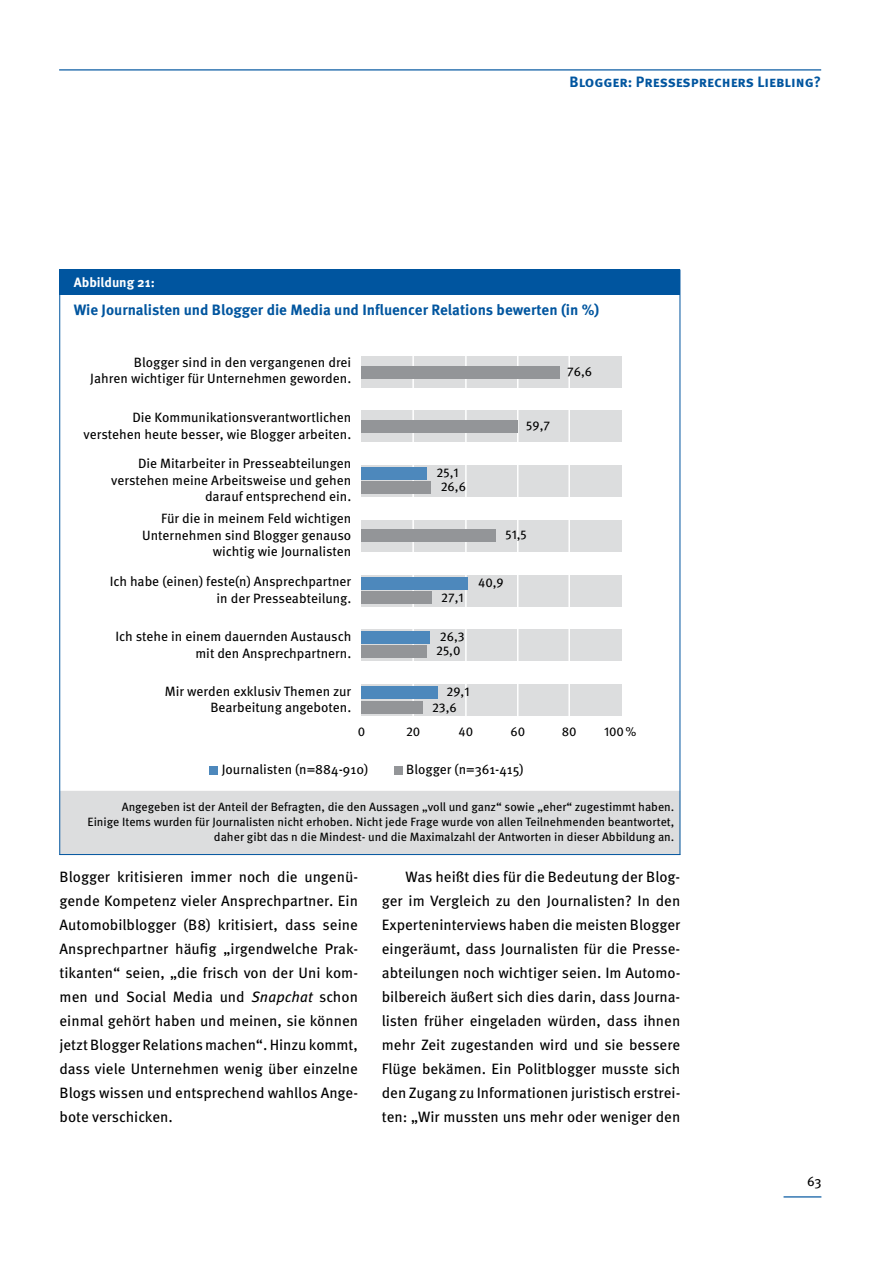
<style>
.page{position:relative;width:893px;height:1263px;background:#fff}
.page>*{position:absolute;margin:0;border:0;box-sizing:border-box;transform-origin:0 0}
.t1{font:15px/24px "Meta OT Book 2";color:#000;text-align:justify}
.t2{font:15px "Meta OT Bold 2";color:#00559f}
.t3{font:13.5px/16.5px "Meta OT Book 2";color:#000;text-align:right}
.t4{font:13.5px "Meta OT Bold 2";color:#fff}
.t5{font:12.75px/14.4px "Meta OT Book 2";color:#000}
.t6{font:12px/15px "Meta OT Book 2";color:#000;text-align:right}
.s1{font-family:"Meta OT";font-style:italic}
</style>
<div class="page">
<hr style="left:59px;top:69px;width:762px;height:2px;background:#00559f">
<hr style="left:783px;top:1196px;width:38px;height:1px;background:#00559f">
<div style="left:59px;top:270px;width:621px;height:25px;background:#00559f"></div>
<div style="left:60px;top:791px;width:620px;height:64px;background:#dcddde"></div>
<hr style="left:680px;top:270px;width:1px;height:585px;background:#00559f">
<hr style="left:59px;top:854px;width:621px;height:1px;background:#00559f">
<div style="left:361px;top:357px;width:260px;height:31px;background:#dcddde"></div>
<div style="left:361px;top:411px;width:260px;height:31px;background:#dcddde"></div>
<div style="left:361px;top:465px;width:260px;height:31px;background:#dcddde"></div>
<div style="left:361px;top:520px;width:260px;height:31px;background:#dcddde"></div>
<div style="left:361px;top:575px;width:260px;height:31px;background:#dcddde"></div>
<div style="left:361px;top:629px;width:260px;height:31px;background:#dcddde"></div>
<div style="left:361px;top:684px;width:260px;height:31px;background:#dcddde"></div>
<hr style="left:568px;top:351px;width:2px;height:365px;background:#fff">
<hr style="left:517px;top:353px;width:1px;height:365px;background:#fff">
<hr style="left:465px;top:353px;width:2px;height:365px;background:#fff">
<hr style="left:412px;top:353px;width:2px;height:365px;background:#fff">
<div style="left:361px;top:467px;width:65px;height:13px;background:#4d88bc"></div>
<div style="left:361px;top:577px;width:107px;height:12px;background:#4d88bc"></div>
<div style="left:361px;top:631px;width:69px;height:13px;background:#4d88bc"></div>
<div style="left:361px;top:686px;width:77px;height:13px;background:#4d88bc"></div>
<div style="left:361px;top:482px;width:69px;height:12px;background:#939598"></div>
<div style="left:361px;top:366px;width:199px;height:12px;background:#939598"></div>
<div style="left:361px;top:421px;width:156px;height:12px;background:#939598"></div>
<div style="left:361px;top:529px;width:135px;height:13px;background:#939598"></div>
<div style="left:361px;top:591px;width:70px;height:13px;background:#939598"></div>
<div style="left:361px;top:646px;width:65px;height:12px;background:#939598"></div>
<div style="left:361px;top:701px;width:61px;height:12px;background:#939598"></div>
<div style="left:209px;top:766px;width:9px;height:9px;background:#4d88bc"></div>
<div style="left:394px;top:766px;width:9px;height:9px;background:#939598"></div>
<hr style="left:59px;top:270px;width:1px;height:585px;background:#00559f">
<p class="t2" style="left:570px;top:73px;width:253px">Blogger: Pressesprechers Liebling?</p>
<p class="t4" style="left:74px;top:274px;width:83px">Abbildung 21:</p>
<p class="t2" style="left:74px;top:301px;width:527px">Wie Journalisten und Blogger die Media und Influencer Relations bewerten (in %)</p>
<p class="t3" style="left:90px;top:354px;width:263px">Blogger sind in den vergangenen drei<br>Jahren wichtiger für Unternehmen geworden.</p>
<p class="t3" style="left:84px;top:409px;width:269px">Die Kommunikationsverantwortlichen verstehen heute besser, wie Blogger arbeiten.</p>
<p class="t3" style="left:111px;top:456px;width:242px">Die Mitarbeiter in Presseabteilungen verstehen meine Arbeitsweise und gehen darauf entsprechend ein.</p>
<p class="t3" style="left:142px;top:510px;width:211px">Für die in meinem Feld wichtigen<br>Unternehmen sind Blogger genauso wichtig wie Journalisten</p>
<p class="t3" style="left:110px;top:573px;width:243px">Ich habe (einen) feste(n) Ansprechpartner in der Presseabteilung.</p>
<p class="t3" style="left:115px;top:628px;width:237px">Ich stehe in einem dauernden Austausch mit den Ansprechpartnern.</p>
<p class="t3" style="left:165px;top:683px;width:188px">Mir werden exklusiv Themen zur<br>Bearbeitung angeboten.</p>
<p class="t5" style="left:436px;top:465px;width:24px">25,1</p>
<p class="t5" style="left:441px;top:480px;width:27px">26,6</p>
<p class="t5" style="left:526px;top:419px;width:25px">59,7</p>
<p class="t5" style="left:505px;top:527px;width:23px">51,5</p>
<p class="t5" style="left:441px;top:590px;width:24px">27,1</p>
<p class="t5" style="left:436px;top:629px;width:30px">26,3<br>25,0</p>
<p class="t5" style="left:432px;top:684px;width:39px;line-height:15.5px;text-indent:14px">29,1<br>23,6</p>
<p class="t5" style="left:478px;top:575px;width:27px">40,9</p>
<p class="t5" style="left:567px;top:364px;width:26px">76,6</p>
<p class="t5" style="left:358px;top:724px;width:9px">0</p>
<p class="t5" style="left:406px;top:724px;width:16px">20</p>
<p class="t5" style="left:459px;top:724px;width:16px">40</p>
<p class="t5" style="left:510px;top:724px;width:16px">60</p>
<p class="t5" style="left:562px;top:724px;width:16px">80</p>
<p class="t5" style="left:604px;top:724px;width:34px">100%</p>
<p class="t3" style="left:222px;top:761px;width:148px">Journalisten (n=884-910)</p>
<p class="t3" style="left:406px;top:761px;width:119px">Blogger (n=361-415)</p>
<p class="t6" style="left:88px;top:799px;width:588px">Angegeben ist der Anteil der Befragten, die den Aussagen „voll und ganz“ sowie „eher“ zugestimmt haben.<br>Einige Items wurden für Journalisten nicht erhoben. Nicht jede Frage wurde von allen Teilnehmenden beantwortet, daher gibt das n die Mindest- und die Maximalzahl der Antworten in dieser Abbildung an.</p>
<p class="t1" style="left:60px;top:864px;width:300px">Blogger kritisieren immer noch die ungenü&shy;gende Kompetenz vieler Ansprechpartner. Ein Automobilblogger (B8) kritisiert, dass seine Ansprechpartner häufig „irgendwelche Prak&shy;tikanten“ seien, „die frisch von der Uni kom&shy;men und Social Media und <span class="s1">Snapchat</span> schon einmal gehört haben und meinen, sie können jetzt Blogger Relations machen“. Hinzu kommt, dass viele Unternehmen wenig über einzelne Blogs wissen und entsprechend wahllos Ange&shy;bote verschicken.</p>
<p class="t1" style="left:382px;top:864px;width:300px;text-indent:24px">Was heißt dies für die Bedeutung der Blog&shy;ger im Vergleich zu den Journalisten? In den Experteninterviews haben die meisten Blogger eingeräumt, dass Journalisten für die Presse&shy;abteilungen noch wichtiger seien. Im Automo&shy;bilbereich äußert sich dies darin, dass Journa&shy;listen früher eingeladen würden, dass ihnen mehr Zeit zugestanden wird und sie bessere Flüge bekämen. Ein Politblogger musste sich den Zugang zu Informationen juristisch erstrei&shy;ten: „Wir mussten uns mehr oder weniger den</p>
<p class="t3" style="left:807px;top:1173px;width:16px">63</p>
</div>
